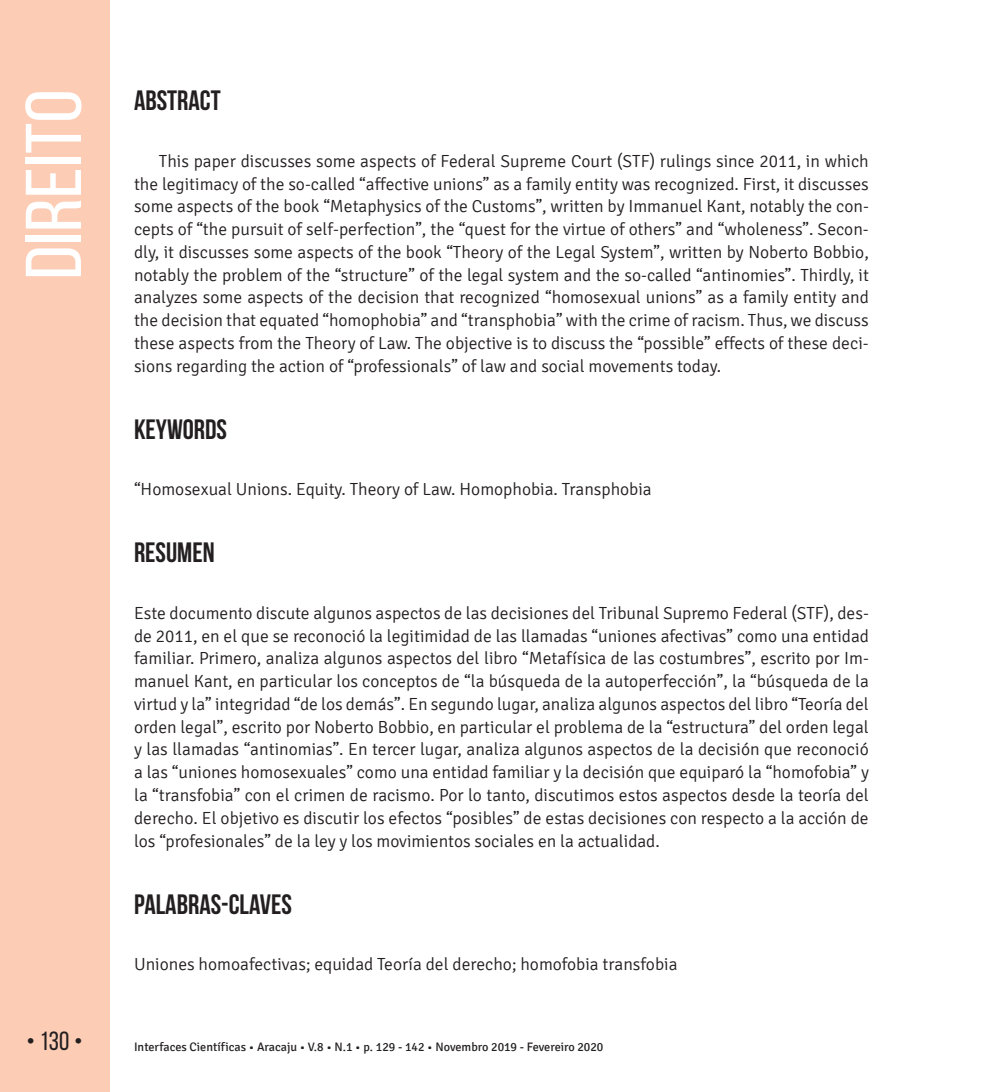
<style>
.page{position:relative;width:993px;height:1092px;background:#fff}
.page>*{position:absolute;margin:0;border:0;box-sizing:border-box;transform-origin:0 0}
.t1{font:78.75px "Bebas Neue";color:#fff;scale:1.09 1}
.t2{font:700 28px "Bebas Neue";color:#231f20}
.t3{font:26.25px "Bebas Neue";color:#231f20}
.t4{font:300 17.5px/22.8px "Signika";color:#231f20;text-align:justify}
.t5{font:12.25px "Signika";color:#231f20}
</style>
<div class="page">
<div style="left:0;top:0;width:109px;height:1091px;background:#fcccb5"></div>
<h1 class="t1" style="left:11px;top:279px;width:176px;rotate:-90deg">Direito</h1>
<h2 class="t2" style="left:134px;top:85px;width:88px">ABSTRACT</h2>
<p class="t4" style="left:134px;top:150px;width:736px;text-indent:25px">This paper discusses some aspects of Federal Supreme Court (STF) rulings since 2011, in which the legitimacy of the so-called “affective unions” as a family entity was recognized. First, it discusses some aspects of the book “Metaphysics of the Customs”, written by Immanuel Kant, notably the con&shy;cepts of “the pursuit of self-perfection”, the “quest for the virtue of others” and “wholeness”. Secon&shy;dly, it discusses some aspects of the book “Theory of the Legal System”, written by Noberto Bobbio, notably the problem of the “structure” of the legal system and the so-called “antinomies”. Thirdly, it analyzes some aspects of the decision that recognized “homosexual unions” as a family entity and the decision that equated “homophobia” and “transphobia” with the crime of racism. Thus, we discuss these aspects from the Theory of Law. The objective is to discuss the “possible” effects of these deci&shy;sions regarding the action of “professionals” of law and social movements today.</p>
<h2 class="t2" style="left:134px;top:414px;width:94px">KEYWORDS</h2>
<p class="t4" style="left:134px;top:478px;width:519px">“Homosexual Unions. Equity. Theory of Law. Homophobia. Transphobia</p>
<h2 class="t2" style="left:134px;top:537px;width:82px">RESUMEN</h2>
<p class="t4" style="left:134px;top:602px;width:736px">Este documento discute algunos aspectos de las decisiones del Tribunal Supremo Federal (STF), des&shy;de 2011, en el que se reconoció la legitimidad de las llamadas “uniones afectivas” como una entidad familiar. Primero, analiza algunos aspectos del libro “Metafísica de las costumbres”, escrito por Im&shy;manuel Kant, en particular los conceptos de “la búsqueda de la autoperfección”, la “búsqueda de la virtud y la” integridad “de los demás”. En segundo lugar, analiza algunos aspectos del libro “Teoría del orden legal”, escrito por Noberto Bobbio, en particular el problema de la “estructura” del orden legal y las llamadas “antinomias”. En tercer lugar, analiza algunos aspectos de la decisión que reconoció a las “uniones homosexuales” como una entidad familiar y la decisión que equiparó la “homofobia” y la “transfobia” con el crimen de racismo. Por lo tanto, discutimos estos aspectos desde la teoría del derecho. El objetivo es discutir los efectos “posibles” de estas decisiones con respecto a la acción de los “profesionales” de la ley y los movimientos sociales en la actualidad.</p>
<h2 class="t2" style="left:134px;top:888px;width:159px">PALABRAS-CLAVES</h2>
<p class="t4" style="left:134px;top:953px;width:545px">Uniones homoafectivas; equidad Teoría del derecho; homofobia transfobia</p>
<h3 class="t3" style="left:26px;top:1026px;width:58px">• 130 •</h3>
<p class="t5" style="left:134px;top:1040px;width:471px">Interfaces Científicas • Aracaju • V.8 • N.1 • p. 129 - 142 • Novembro 2019 - Fevereiro 2020</p>
</div>
